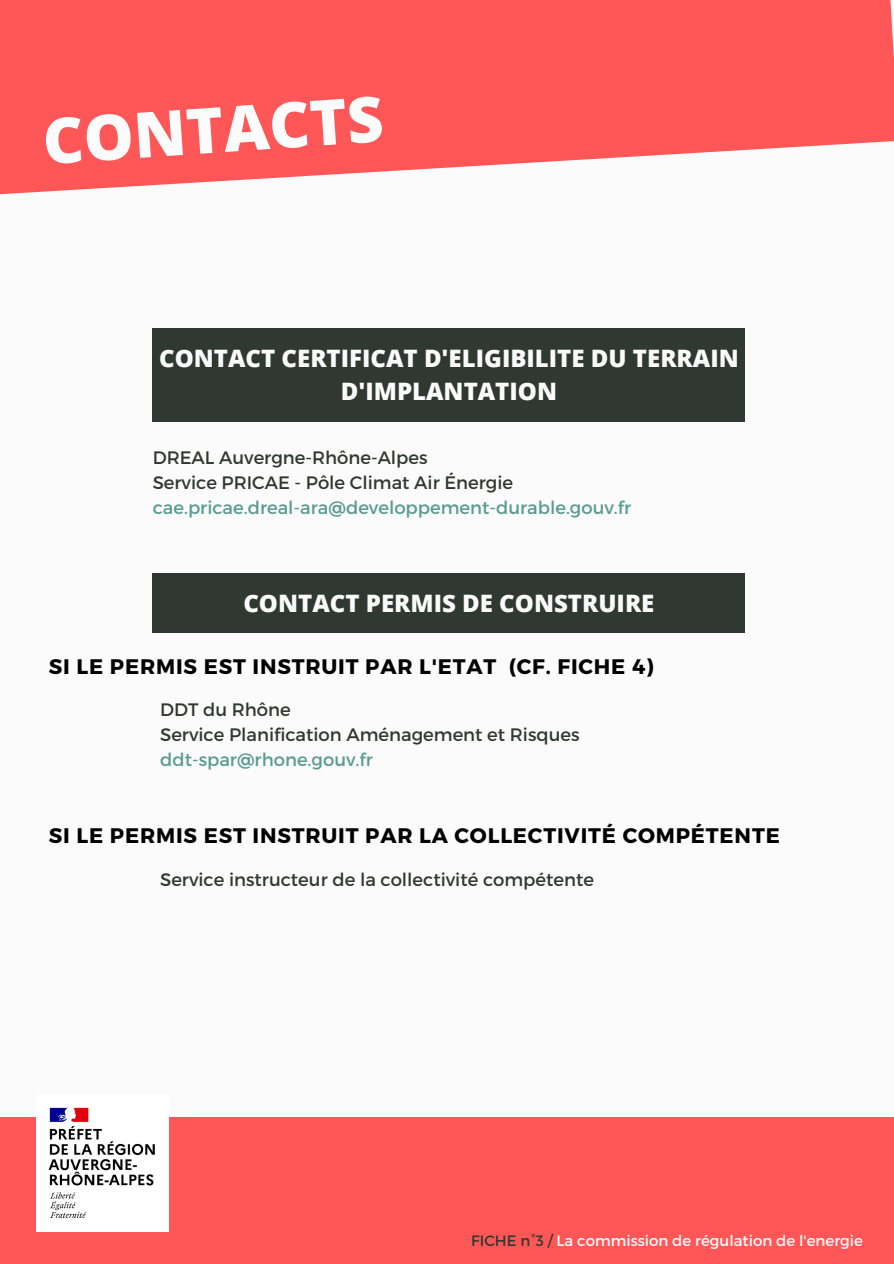
<style>
.page{position:relative;width:894px;height:1264px;background:#fff}
.page>*{position:absolute;margin:0;border:0;box-sizing:border-box;transform-origin:0 0}
.t1{font:800 63px "Open Sans";color:#fbfbfb}
.t2{font:800 24px/32.7px "Open Sans";color:#fbfbfb;text-align:center}
.t3{font:700 21px "Montserrat";letter-spacing:.04em;color:#000}
.t4{font:18px "Montserrat";color:#2f3831}
.t5{font:18px "Montserrat";color:#599c90}
.t6{font:15px "Montserrat";color:#fbfbfb}
.s1{color:#2f3831}
</style>
<div class="page">
<div style="left:0;top:0;width:893px;height:1263px;background:#fbfbfb"></div>
<div style="left:153px;top:328px;width:591px;height:94px;background:#2f3831"></div>
<svg style="left:0;top:0;width:893px;height:195px;background:#fe6e6e"></svg>
<div style="left:0;top:1117px;width:893px;height:146px;background:#ff5757"></div>
<img style="left:37px;top:1107px;width:132px;height:124px">
<div style="left:153px;top:572px;width:591px;height:60px;background:#2f3831"></div>
<p class="t1" style="left:40px;top:97px;width:342px;rotate:-4deg">CONTACTS</p>
<p class="t2" style="left:159px;top:341px;width:581px">CONTACT CERTIFICAT D'ELIGIBILITE DU TERRAIN<br>D'IMPLANTATION</p>
<p class="t4" style="left:153px;top:446px;width:276px">DREAL Auvergne-Rhône-Alpes</p>
<p class="t4" style="left:153px;top:471px;width:362px">Service PRICAE - Pôle Climat Air Énergie</p>
<p class="t5" style="left:153px;top:495px;width:480px">cae.pricae.dreal-ara@developpement-durable.gouv.fr</p>
<p class="t2" style="left:243px;top:586px;width:412px">CONTACT PERMIS DE CONSTRUIRE</p>
<p class="t3" style="left:49px;top:652px;width:606px">SI LE PERMIS EST INSTRUIT PAR L'ETAT (CF. FICHE 4)</p>
<p class="t4" style="left:160px;top:698px;width:132px">DDT du Rhône</p>
<p class="t4" style="left:160px;top:723px;width:421px">Service Planification Aménagement et Risques</p>
<p class="t5" style="left:160px;top:748px;width:214px">ddt-spar@rhone.gouv.fr</p>
<p class="t3" style="left:49px;top:822px;width:732px">SI LE PERMIS EST INSTRUIT PAR LA COLLECTIVITÉ COMPÉTENTE</p>
<p class="t4" style="left:160px;top:868px;width:435px">Service instructeur de la collectivité compétente</p>
<p class="t6" style="left:471px;top:1230px;width:393px"><span class="s1">FICHE n°3 /</span> La commission de régulation de l'energie</p>
</div>
